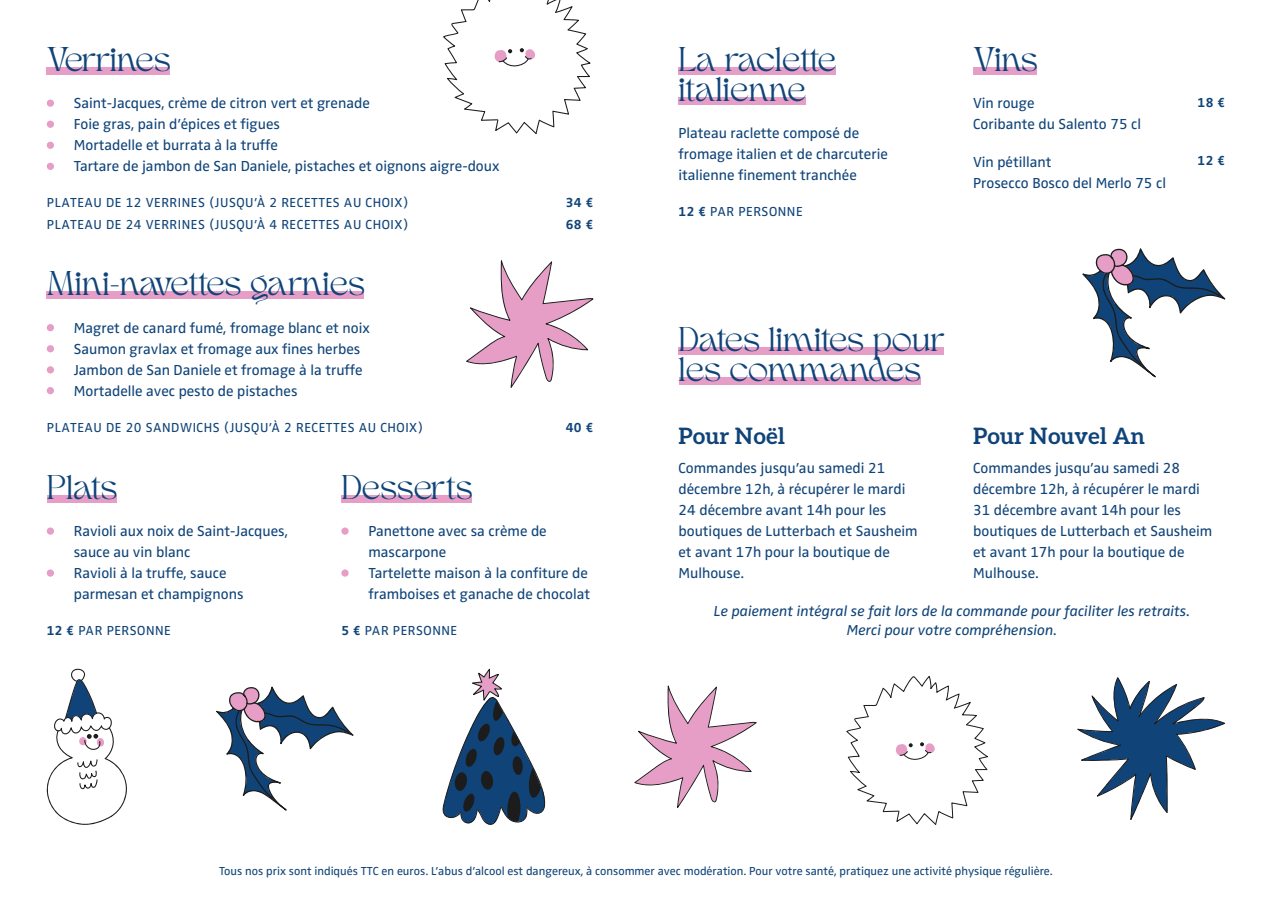
<style>
.page{position:relative;width:1272px;height:902px;background:#fff}
.page>*{position:absolute;margin:0;border:0;box-sizing:border-box;transform-origin:0 0}
.t1{font:24px "TANWAVERLY DISPLAY";color:#104479}
.t2{font:22.5px "Aleo";color:#104479}
.t3{font:15px/21px "Zwo Pro";color:#104479}
.t4{font:italic 15px/19.5px "Zwo Pro";color:#104479;text-align:center}
.t5{font:13.5px "Zwo Pro";letter-spacing:.04em;color:#104479}
.t6{font:700 13.5px "Zwo Pro";letter-spacing:.03em;color:#104479}
.t7{font:12px "Zwo Pro";color:#104479}
.s1{font-weight:700}
</style>
<div class="page">
<div style="left:678px;top:347px;width:266px;height:7px;background:#e69ec7"></div>
<div style="left:678px;top:377px;width:242px;height:7px;background:#e69ec7"></div>
<div style="left:47px;top:99px;width:7px;height:8px;background:#e69ec7;border-radius:50%"></div>
<div style="left:47px;top:121px;width:7px;height:7px;background:#e69ec7;border-radius:50%"></div>
<div style="left:47px;top:142px;width:7px;height:7px;background:#e69ec7;border-radius:50%"></div>
<div style="left:47px;top:163px;width:7px;height:7px;background:#e69ec7;border-radius:50%"></div>
<div style="left:47px;top:324px;width:7px;height:7px;background:#e69ec7;border-radius:50%"></div>
<div style="left:47px;top:345px;width:7px;height:7px;background:#e69ec7;border-radius:50%"></div>
<div style="left:47px;top:366px;width:7px;height:7px;background:#e69ec7;border-radius:50%"></div>
<div style="left:47px;top:387px;width:7px;height:7px;background:#e69ec7;border-radius:50%"></div>
<div style="left:47px;top:527px;width:7px;height:7px;background:#e69ec7;border-radius:50%"></div>
<div style="left:47px;top:569px;width:7px;height:7px;background:#e69ec7;border-radius:50%"></div>
<div style="left:341px;top:527px;width:7px;height:7px;background:#e69ec7;border-radius:50%"></div>
<div style="left:341px;top:569px;width:7px;height:7px;background:#e69ec7;border-radius:50%"></div>
<div style="left:47px;top:68px;width:123px;height:7px;background:#e69ec7"></div>
<div style="left:47px;top:292px;width:317px;height:7px;background:#e69ec7"></div>
<div style="left:341px;top:495px;width:131px;height:7px;background:#e69ec7"></div>
<div style="left:973px;top:68px;width:63px;height:7px;background:#e69ec7"></div>
<div style="left:678px;top:67px;width:158px;height:8px;background:#e69ec7"></div>
<div style="left:678px;top:97px;width:127px;height:7px;background:#e69ec7"></div>
<div style="left:47px;top:495px;width:70px;height:7px;background:#e69ec7"></div>
<svg style="left:46px;top:668px;width:81px;height:157px"></svg>
<svg style="left:442px;top:668px;width:103px;height:157px"></svg>
<svg style="left:216px;top:686px;width:138px;height:124px"></svg>
<svg style="left:1082px;top:248px;width:143px;height:129px"></svg>
<svg style="left:466px;top:260px;width:127px;height:128px"></svg>
<svg style="left:634px;top:685px;width:122px;height:123px"></svg>
<svg style="left:443px;top:0;width:148px;height:134px"></svg>
<svg style="left:846px;top:676px;width:142px;height:149px"></svg>
<svg style="left:1077px;top:677px;width:148px;height:143px"></svg>
<p class="t1" style="left:47px;top:49px;width:126px">Verrines</p>
<p class="t3" style="left:47px;top:92px;width:324px">• Saint-Jacques, crème de citron vert et grenade</p>
<p class="t3" style="left:47px;top:113px;width:235px">• Foie gras, pain d’épices et figues</p>
<p class="t3" style="left:47px;top:134px;width:233px">• Mortadelle et burrata à la truffe</p>
<p class="t3" style="left:47px;top:155px;width:454px">• Tartare de jambon de San Daniele, pistaches et oignons aigre-doux</p>
<p class="t5" style="left:47px;top:193px;width:363px">PLATEAU DE 12 VERRINES (JUSQU’À 2 RECETTES AU CHOIX)</p>
<p class="t5" style="left:47px;top:214px;width:363px">PLATEAU DE 24 VERRINES (JUSQU’À 4 RECETTES AU CHOIX)</p>
<p class="t1" style="left:47px;top:273px;width:320px">Mini-navettes garnies</p>
<p class="t3" style="left:47px;top:316px;width:324px">• Magret de canard fumé, fromage blanc et noix</p>
<p class="t3" style="left:47px;top:337px;width:315px">• Saumon gravlax et fromage aux fines herbes</p>
<p class="t3" style="left:47px;top:358px;width:317px">• Jambon de San Daniele et fromage à la truffe</p>
<p class="t3" style="left:47px;top:379px;width:252px">• Mortadelle avec pesto de pistaches</p>
<p class="t5" style="left:47px;top:417px;width:378px">PLATEAU DE 20 SANDWICHS (JUSQU’À 2 RECETTES AU CHOIX)</p>
<p class="t1" style="left:47px;top:476px;width:72px">Plats</p>
<p class="t1" style="left:341px;top:476px;width:133px">Desserts</p>
<p class="t6" style="left:566px;top:193px;width:29px">34 €</p>
<p class="t6" style="left:566px;top:214px;width:29px">68 €</p>
<p class="t6" style="left:566px;top:417px;width:29px">40 €</p>
<p class="t3" style="left:74px;top:519px;width:216px;text-indent:-27px">• Ravioli aux noix de Saint-Jacques, sauce au vin blanc</p>
<p class="t3" style="left:74px;top:561px;width:171px;text-indent:-27px">• Ravioli à la truffe, sauce parmesan et champignons</p>
<p class="t5" style="left:47px;top:620px;width:126px"><span class="s1">12 €</span> PAR PERSONNE</p>
<p class="t3" style="left:368px;top:519px;width:180px;text-indent:-27px">• Panettone avec sa crème de mascarpone</p>
<p class="t3" style="left:341px;top:561px;width:250px;text-align:right">• Tartelette maison à la confiture de framboises et ganache de chocolat</p>
<p class="t5" style="left:341px;top:620px;width:117px"><span class="s1">5 €</span> PAR PERSONNE</p>
<p class="t1" style="left:678px;top:49px;width:159px">La raclette</p>
<p class="t1" style="left:973px;top:49px;width:66px">Vins</p>
<p class="t1" style="left:678px;top:79px;width:129px">italienne</p>
<p class="t3" style="left:973px;top:92px;width:63px">Vin rouge</p>
<p class="t3" style="left:973px;top:113px;width:169px">Coribante du Salento 75 cl</p>
<p class="t3" style="left:973px;top:150px;width:80px">Vin pétillant</p>
<p class="t3" style="left:973px;top:171px;width:194px">Prosecco Bosco del Merlo 75 cl</p>
<p class="t3" style="left:678px;top:122px;width:211px">Plateau raclette composé de fromage italien et de charcuterie italienne finement tranchée</p>
<p class="t5" style="left:678px;top:202px;width:126px"><span class="s1">12 €</span> PAR PERSONNE</p>
<p class="t6" style="left:1197px;top:92px;width:29px">18 €</p>
<p class="t6" style="left:1197px;top:151px;width:29px">12 €</p>
<p class="t1" style="left:678px;top:328px;width:267px">Dates limites pour</p>
<p class="t1" style="left:678px;top:358px;width:244px">les commandes</p>
<p class="t2" style="left:678px;top:418px;width:108px">Pour Noël</p>
<p class="t3" style="left:678px;top:457px;width:241px">Commandes jusqu’au samedi 21 décembre 12h, à récupérer le mardi<br>24 décembre avant 14h pour les boutiques de Lutterbach et Sausheim et avant 17h pour la boutique de<br>Mulhouse.</p>
<p class="t2" style="left:973px;top:418px;width:173px">Pour Nouvel An</p>
<p class="t3" style="left:973px;top:457px;width:241px">Commandes jusqu’au samedi 28 décembre 12h, à récupérer le mardi<br>31 décembre avant 14h pour les boutiques de Lutterbach et Sausheim et avant 17h pour la boutique de<br>Mulhouse.</p>
<p class="t4" style="left:713px;top:599px;width:478px">Le paiement intégral se fait lors de la commande pour faciliter les retraits.<br>Merci pour votre compréhension.</p>
<p class="t7" style="left:219px;top:862px;width:835px">Tous nos prix sont indiqués TTC en euros. L’abus d’alcool est dangereux, à consommer avec modération. Pour votre santé, pratiquez une activité physique régulière.</p>
</div>
